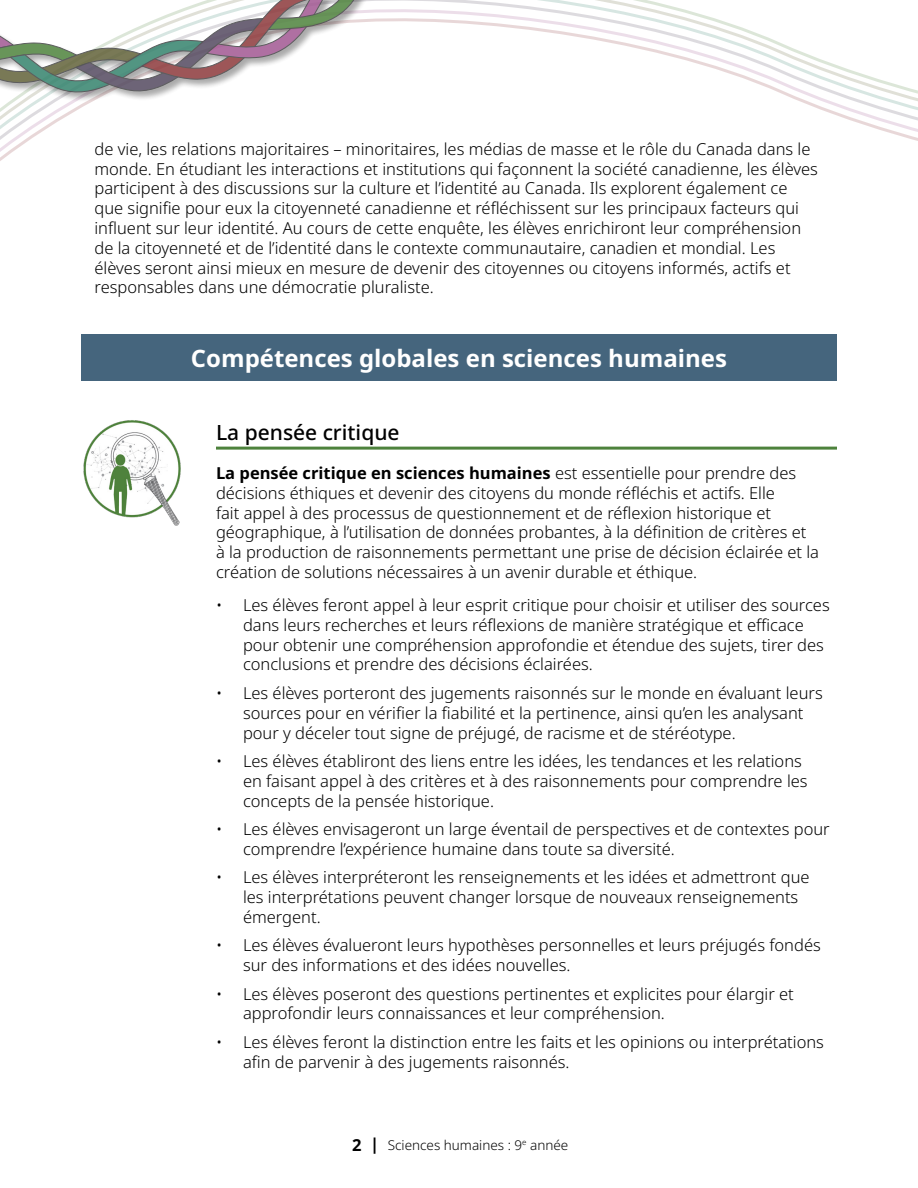
<style>
.page{position:relative;width:918px;height:1188px;background:#fff}
.page>*{position:absolute;margin:0;border:0;box-sizing:border-box;transform-origin:0 0}
.H2_White{font:700 24px "Noto Sans";color:#fff}
.H3_Competency_critical_thinking{font:500 21px "Noto Sans";color:#000}
.Paragraph{font:300 16.5px/19.8px "Noto Sans";color:#000}
.Paragraph_Comepetencies{font:300 16.5px/19.8px "Noto Sans";color:#000}
.t1{font:300 13.5px "Noto Sans";color:#000}
.s1{font-weight:700}
.s2{font-weight:700;font-size:16.5px}
</style>
<div class="page">
<svg style="left:0;top:0;width:918px;height:161px"></svg>
<div style="left:0;top:0;width:515px;height:102px;background:#000;opacity:.4"></div>
<svg style="left:0;top:0;width:407px;height:96px"></svg>
<div style="left:81px;top:335px;width:756px;height:46px;background:#45657d"></div>
<hr style="left:216px;top:447px;width:621px;height:3px;background:#4d823c">
<img style="left:83px;top:420px;width:98px;height:106px">
<p class="Paragraph" style="left:94px;top:139px;width:725px">de vie, les relations majoritaires – minoritaires, les médias de masse et le rôle du Canada dans le monde. En étudiant les interactions et institutions qui façonnent la société canadienne, les élèves participent à des discussions sur la culture et l’identité au Canada. Ils explorent également ce que signifie pour eux la citoyenneté canadienne et réfléchissent sur les principaux facteurs qui influent sur leur identité. Au cours de cette enquête, les élèves enrichiront leur compréhension de la citoyenneté et de l’identité dans le contexte communautaire, canadien et mondial. Les élèves seront ainsi mieux en mesure de devenir des citoyennes ou citoyens informés, actifs et responsables dans une démocratie pluraliste.</p>
<h2 class="H2_White" style="left:191px;top:342px;width:538px">Compétences globales en sciences humaines</h2>
<h3 class="H3_Competency_critical_thinking" style="left:216px;top:417px;width:185px">La pensée critique</h3>
<p class="Paragraph_Comepetencies" style="left:216px;top:464px;width:605px"><span class="s1">La pensée critique en sciences humaines</span> est essentielle pour prendre des décisions éthiques et devenir des citoyens du monde réfléchis et actifs. Elle<br>fait appel à des processus de questionnement et de réflexion historique et géographique, à l’utilisation de données probantes, à la définition de critères et à la production de raisonnements permettant une prise de décision éclairée et la création de solutions nécessaires à un avenir durable et éthique.</p>
<p class="Paragraph" style="left:243px;top:596px;width:588px;text-indent:-27px">• Les élèves feront appel à leur esprit critique pour choisir et utiliser des sources dans leurs recherches et leurs réflexions de manière stratégique et efficace pour obtenir une compréhension approfondie et étendue des sujets, tirer des conclusions et prendre des décisions éclairées.</p>
<p class="Paragraph" style="left:243px;top:683px;width:581px;text-indent:-27px">• Les élèves porteront des jugements raisonnés sur le monde en évaluant leurs sources pour en vérifier la fiabilité et la pertinence, ainsi qu’en les analysant pour y déceler tout signe de préjugé, de racisme et de stéréotype.</p>
<p class="Paragraph" style="left:243px;top:751px;width:566px;text-indent:-27px">• Les élèves établiront des liens entre les idées, les tendances et les relations en faisant appel à des critères et à des raisonnements pour comprendre les concepts de la pensée historique.</p>
<p class="Paragraph" style="left:243px;top:820px;width:588px;text-indent:-27px">• Les élèves envisageront un large éventail de perspectives et de contextes pour comprendre l’expérience humaine dans toute sa diversité.</p>
<p class="Paragraph" style="left:243px;top:868px;width:568px;text-indent:-27px">• Les élèves interpréteront les renseignements et les idées et admettront que les interprétations peuvent changer lorsque de nouveaux renseignements émergent.</p>
<p class="Paragraph" style="left:243px;top:936px;width:579px;text-indent:-27px">• Les élèves évalueront leurs hypothèses personnelles et leurs préjugés fondés sur des informations et des idées nouvelles.</p>
<p class="Paragraph" style="left:243px;top:984px;width:552px;text-indent:-27px">• Les élèves poseront des questions pertinentes et explicites pour élargir et approfondir leurs connaissances et leur compréhension.</p>
<p class="Paragraph" style="left:243px;top:1032px;width:583px;text-indent:-27px">• Les élèves feront la distinction entre les faits et les opinions ou interprétations afin de parvenir à des jugements raisonnés.</p>
<p class="t1" style="left:352px;top:1135px;width:218px"><span class="s2">2 |</span> Sciences humaines : 9<sup>e</sup> année</p>
</div>
